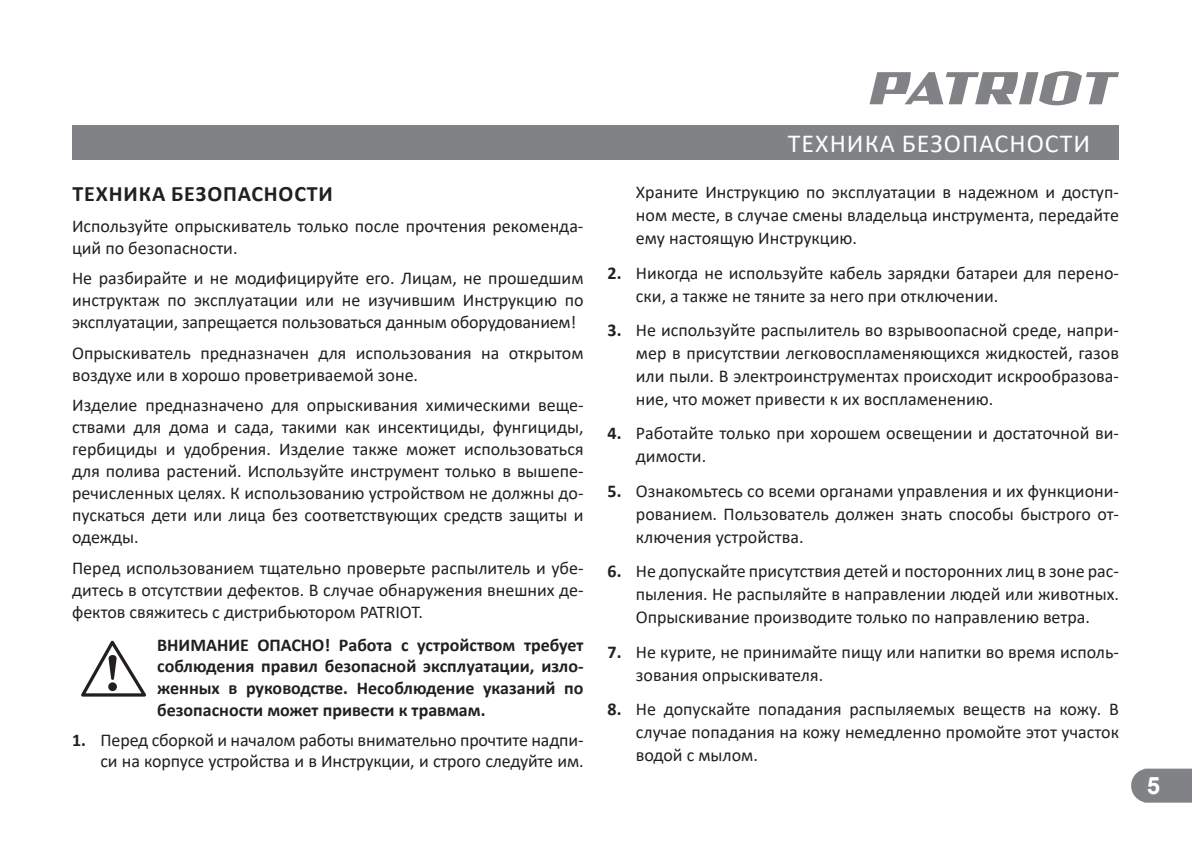
<style>
.page{position:relative;width:1192px;height:842px;background:#fff}
.page>*{position:absolute;margin:0;border:0;box-sizing:border-box;transform-origin:0 0}
.t1{font:26px "Calibri";letter-spacing:.04em;color:#fff}
.t2{font:700 24px "Arial";color:#fff}
.t3{font:700 22px "Calibri";letter-spacing:.04em;color:#231f20}
.t4{font:18px/23px "Calibri";color:#231f20;text-align:justify}
.t5{font:700 18px/21.6px "Calibri";color:#231f20;text-align:justify}
.s1{font-weight:700}
</style>
<div class="page">
<div style="left:72px;top:125px;width:1047px;height:34px;background:#808285"></div>
<svg style="left:1131px;top:768px;width:61px;height:34px;background:#898b8e"></svg>
<svg style="left:869px;top:71px;width:250px;height:34px"></svg>
<svg style="left:81px;top:640px;width:65px;height:56px"></svg>
<p class="t3" style="left:72px;top:178px;width:262px">ТЕХНИКА БЕЗОПАСНОСТИ</p>
<p class="t4" style="left:72px;top:214px;width:513px;line-height:22px">Используйте опрыскиватель только после прочтения рекоменда&shy;ций по безопасности.</p>
<p class="t4" style="left:72px;top:267px;width:513px;line-height:22px">Не разбирайте и не модифицируйте его. Лицам, не прошедшим инструктаж по эксплуатации или не изучившим Инструкцию по эксплуатации, запрещается пользоваться данным оборудованием!</p>
<p class="t4" style="left:72px;top:341px;width:513px;line-height:22px">Опрыскиватель предназначен для использования на открытом воздухе или в хорошо проветриваемой зоне.</p>
<p class="t4" style="left:72px;top:394px;width:513px;line-height:22px">Изделие предназначено для опрыскивания химическими веще&shy;ствами для дома и сада, такими как инсектициды, фунгициды, гербициды и удобрения. Изделие также может использоваться для полива растений. Используйте инструмент только в вышепе&shy;речисленных целях. К использованию устройством не должны до&shy;пускаться дети или лица без соответствующих средств защиты и одежды.</p>
<p class="t4" style="left:72px;top:556px;width:513px;line-height:22px">Перед использованием тщательно проверьте распылитель и убе&shy;дитесь в отсутствии дефектов. В случае обнаружения внешних де&shy;фектов свяжитесь с дистрибьютором PATRIOT.</p>
<p class="t5" style="left:157px;top:634px;width:428px">ВНИМАНИЕ ОПАСНО! Работа с устройством требует соблюдения правил безопасной эксплуатации, изло&shy;женных в руководстве. Несоблюдение указаний по безопасности может привести к травмам.</p>
<p class="t4" style="left:72px;top:728px;width:513px;line-height:21.6px;text-align:right"><span class="s1">1.</span> Перед сборкой и началом работы внимательно прочтите надпи&shy;си на корпусе устройства и в Инструкции, и строго следуйте им.</p>
<h1 class="t1" style="left:788px;top:125px;width:304px">ТЕХНИКА БЕЗОПАСНОСТИ</h1>
<p class="t4" style="left:636px;top:180px;width:484px">Храните Инструкцию по эксплуатации в надежном и доступ&shy;ном месте, в случае смены владельца инструмента, передайте ему настоящую Инструкцию.</p>
<p class="t4" style="left:636px;top:261px;width:484px;text-indent:-28px"><span class="s1">2.</span> Никогда не используйте кабель зарядки батареи для перено&shy;ски, а также не тяните за него при отключении.</p>
<p class="t4" style="left:636px;top:318px;width:484px;text-indent:-28px"><span class="s1">3.</span> Не используйте распылитель во взрывоопасной среде, напри&shy;мер в присутствии легковоспламеняющихся жидкостей, газов или пыли. В электроинструментах происходит искрообразова&shy;ние, что может привести к их воспламенению.</p>
<p class="t4" style="left:636px;top:421px;width:484px;text-indent:-28px"><span class="s1">4.</span> Работайте только при хорошем освещении и достаточной ви&shy;димости.</p>
<p class="t4" style="left:636px;top:479px;width:484px;text-indent:-28px"><span class="s1">5.</span> Ознакомьтесь со всеми органами управления и их функциони&shy;рованием. Пользователь должен знать способы быстрого от&shy;ключения устройства.</p>
<p class="t4" style="left:636px;top:559px;width:484px;text-indent:-28px"><span class="s1">6.</span> Не допускайте присутствия детей и посторонних лиц в зоне рас&shy;пыления. Не распыляйте в направлении людей или животных.<br>Опрыскивание производите только по направлению ветра.</p>
<p class="t4" style="left:636px;top:639px;width:484px;text-indent:-28px"><span class="s1">7.</span> Не курите, не принимайте пищу или напитки во время исполь&shy;зования опрыскивателя.</p>
<p class="t4" style="left:636px;top:697px;width:484px;text-indent:-28px"><span class="s1">8.</span> Не допускайте попадания распыляемых веществ на кожу. В случае попадания на кожу немедленно промойте этот участок водой с мылом.</p>
<h2 class="t2" style="left:1146px;top:769px;width:15px">5</h2>
</div>
